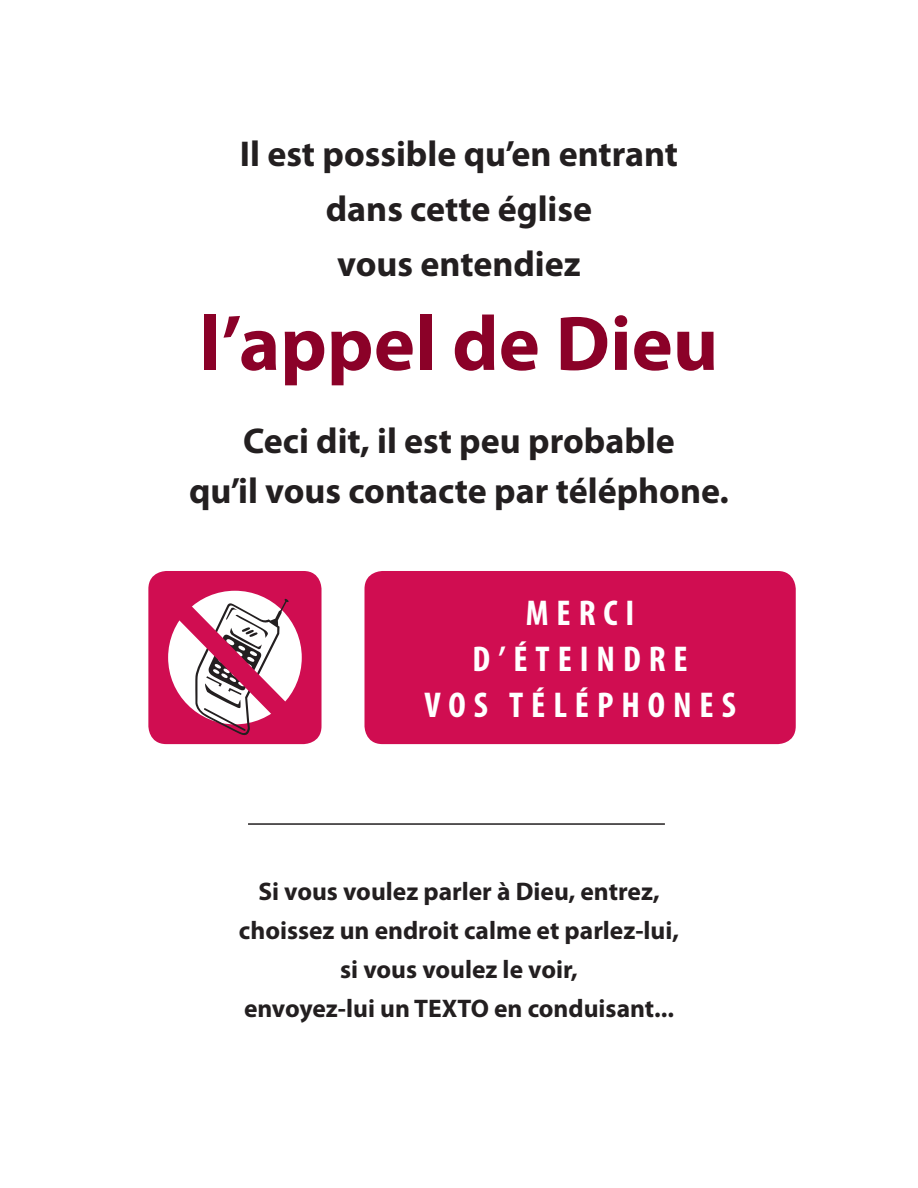
<style>
.page{position:relative;width:918px;height:1188px;background:#fff}
.page>*{position:absolute;margin:0;border:0;box-sizing:border-box;transform-origin:0 0}
.t1{font:700 78px "Myriad Pro";color:#8b0128}
.t2{font:700 36px/55.2px "Myriad Pro";color:#231f20;text-align:center}
.t3{font:700 condensed 36px/46.2px "Myriad Pro";letter-spacing:.22em;color:#fff;text-align:center}
.t4{font:700 25.5px/39px "Myriad Pro";color:#231f20;text-align:center}
</style>
<div class="page">
<div style="left:364px;top:571px;width:432px;height:173px;background:#d00d51;border-radius:18px"></div>
<div style="left:148px;top:571px;width:174px;height:173px;background:#d00d51;border-radius:18px"></div>
<svg style="left:152px;top:590px;width:162px;height:153px"></svg>
<hr style="left:248px;top:823px;width:417px;height:2px;background:#231f20">
<h2 class="t2" style="left:240px;top:125px;width:440px">Il est possible qu’en entrant dans cette église<br>vous entendiez</h2>
<h1 class="t1" style="left:200px;top:293px;width:520px">l’appel de Dieu</h1>
<h2 class="t2" style="left:189px;top:415px;width:541px;line-height:49.2px">Ceci dit, il est peu probable<br>qu’il vous contacte par téléphone.</h2>
<h2 class="t3" style="left:424px;top:589px;width:313px">MERCI<br>D’ÉTEINDRE<br>VOS TÉLÉPHONES</h2>
<p class="t4" style="left:239px;top:871px;width:442px">Si vous voulez parler à Dieu, entrez, choissez un endroit calme et parlez-lui, si vous voulez le voir,<br>envoyez-lui un TEXTO en conduisant...</p>
</div>
